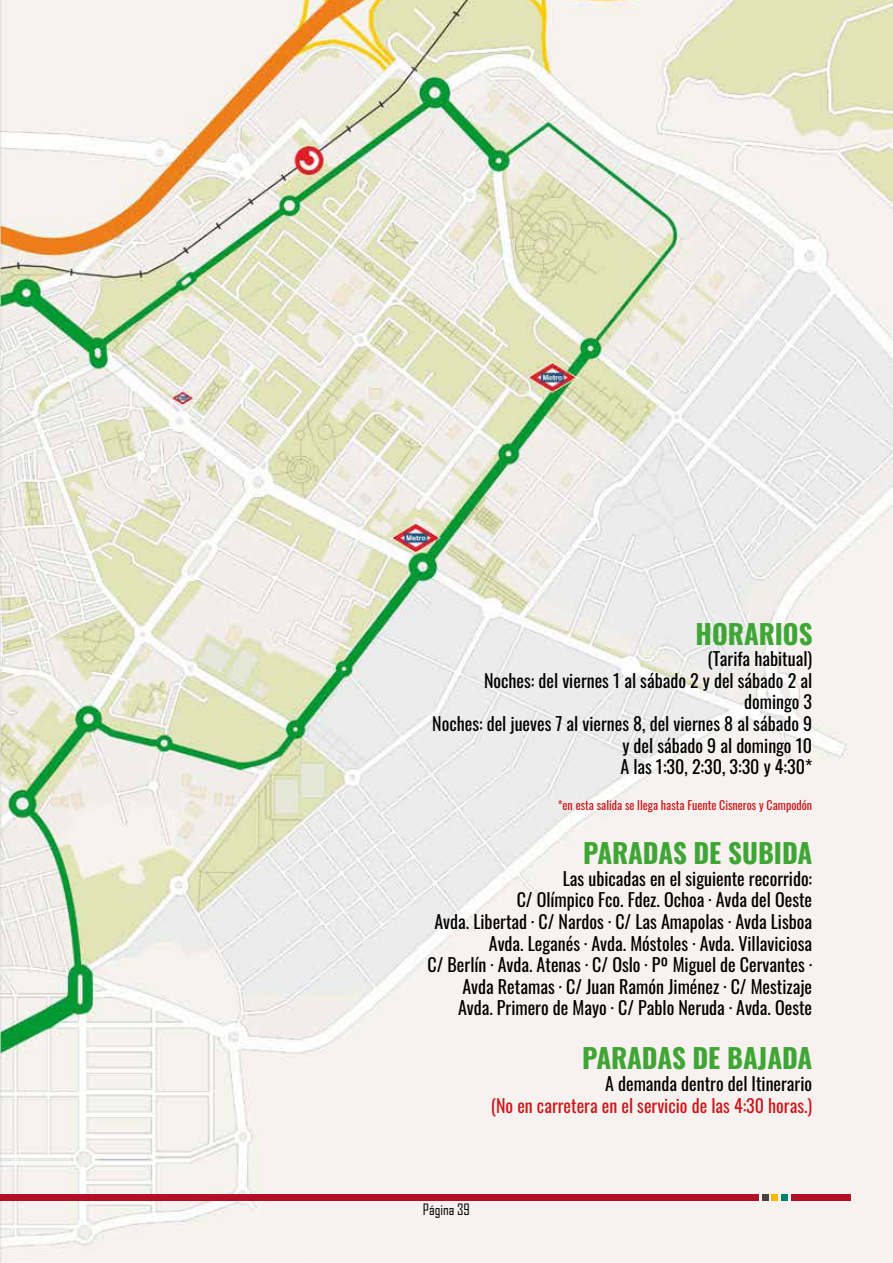
<style>
.page{position:relative;width:893px;height:1263px;background:#fff}
.page>*{position:absolute;margin:0;border:0;box-sizing:border-box;transform-origin:0 0}
.t1{font:700 27px "Oswald";color:#3fa535}
.t2{font:18px/21.6px "Oswald";color:#000;text-align:right}
.t3{font:18px "Oswald";color:#cd1719}
.t4{font:15px "Agency FB";color:#000}
.t5{font:12px "Oswald";color:#cd1719}
</style>
<div class="page">
<img style="left:0;top:0;width:893px;height:1263px">
<div style="left:791px;top:1194px;width:59px;height:6px;background:#b30f26"></div>
<svg style="left:772px;top:1194px;width:15px;height:6px"></svg>
<div style="left:762px;top:1194px;width:7px;height:6px;background:#444340"></div>
<div style="left:0;top:1194px;width:759px;height:6px;background:#b30f26"></div>
<h1 class="t1" style="left:695px;top:609px;width:119px">HORARIOS</h1>
<p class="t2" style="left:432px;top:646px;width:381px">(Tarifa habitual)<br>Noches: del viernes 1 al sábado 2 y del sábado 2 al domingo 3<br>Noches: del jueves 7 al viernes 8, del viernes 8 al sábado 9 y del sábado 9 al domingo 10<br>A las 1:30, 2:30, 3:30 y 4:30*</p>
<p class="t5" style="left:558px;top:795px;width:256px">*en esta salida se llega hasta Fuente Cisneros y Campodón</p>
<h1 class="t1" style="left:583px;top:829px;width:231px">PARADAS DE SUBIDA</h1>
<p class="t2" style="left:427px;top:866px;width:386px">Las ubicadas en el siguiente recorrido:<br>C/ Olímpico Fco. Fdez. Ochoa · Avda del Oeste<br>Avda. Libertad · C/ Nardos · C/ Las Amapolas · Avda Lisboa Avda. Leganés · Avda. Móstoles · Avda. Villaviciosa<br>C/ Berlín · Avda. Atenas · C/ Oslo · Pº Miguel de Cervantes · Avda Retamas · C/ Juan Ramón Jiménez · C/ Mestizaje Avda. Primero de Mayo · C/ Pablo Neruda · Avda. Oeste</p>
<h1 class="t1" style="left:582px;top:1034px;width:232px">PARADAS DE BAJADA</h1>
<p class="t2" style="left:605px;top:1071px;width:208px">A demanda dentro del Itinerario</p>
<p class="t3" style="left:491px;top:1089px;width:323px">(No en carretera en el servicio de las 4:30 horas.)</p>
<p class="t4" style="left:423px;top:1200px;width:49px">Página 39</p>
</div>
